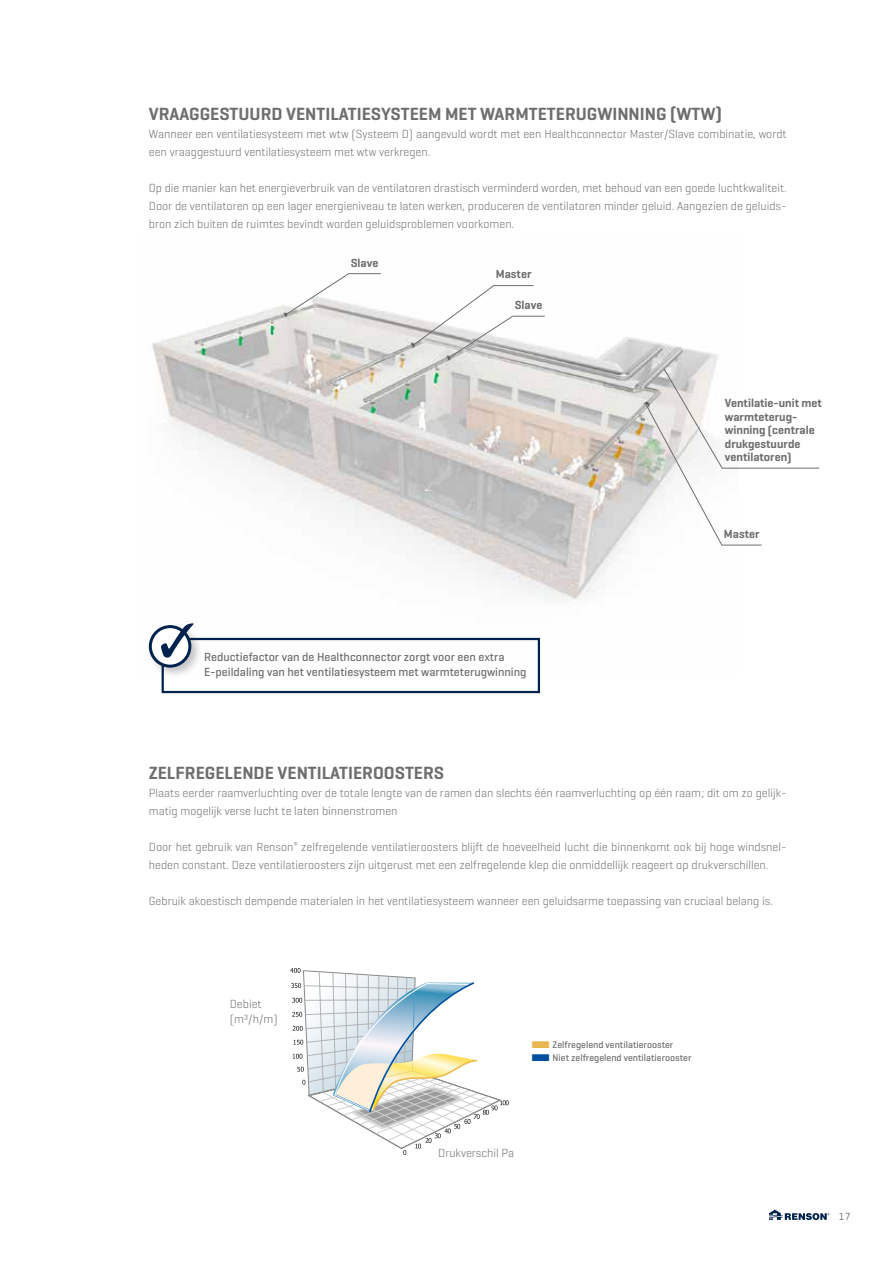
<style>
.page{position:relative;width:893px;height:1263px;background:#fff}
.page>*{position:absolute;margin:0;border:0;box-sizing:border-box;transform-origin:0 0}
.t1{font:600 18px "Geogrotesque";color:#6e6e6e}
.t2{font:300 12px/18px "Geogrotesque";color:#6e6e6e}
.t3{font:500 12px/15px "Geogrotesque";color:#6e6e6e}
.t4{font:600 12px/13.5px "Geogrotesque";color:#6e6e6e}
.t5{font:10.5px "Geogrotesque";color:#6e6e6e}
.t6{font:500 9.75px "Geogrotesque";color:#6e6e6e}
.s1{color:#e8b752}
.s2{color:#004e9e}
</style>
<div class="page">
<svg style="left:769px;top:1209px;width:60px;height:11px"></svg>
<svg style="left:290px;top:968px;width:219px;height:187px"></svg>
<img style="left:152px;top:304px;width:566px;height:369px">
<svg style="left:412px;top:285px;width:134px;height:74px"></svg>
<svg style="left:644px;top:368px;width:176px;height:178px"></svg>
<svg style="left:284px;top:273px;width:98px;height:44px"></svg>
<div style="left:162px;top:638px;width:378px;height:55px;border:2px solid #00234d"></div>
<div style="left:146px;top:623px;width:57px;height:56px;background:#181716;opacity:.25"></div>
<svg style="left:150px;top:627px;width:40px;height:39px"></svg>
<div style="left:149px;top:625px;width:42px;height:43px;border:3px solid #00234d;border-radius:50%"></div>
<svg style="left:161px;top:623px;width:33px;height:35px"></svg>
<h1 class="t1" style="left:149px;top:102px;width:575px">VRAAGGESTUURD VENTILATIESYSTEEM MET WARMTETERUGWINNING (WTW)</h1>
<p class="t2" style="left:149px;top:124px;width:639px">Wanneer een ventilatiesysteem met wtw (Systeem D) aangevuld wordt met een Healthconnector Master/Slave combinatie, wordt een vraaggestuurd ventilatiesysteem met wtw verkregen.</p>
<p class="t2" style="left:149px;top:178px;width:639px;text-align:justify">Op die manier kan het energieverbruik van de ventilatoren drastisch verminderd worden, met behoud van een goede luchtkwaliteit.<br>Door de ventilatoren op een lager energieniveau te laten werken, produceren de ventilatoren minder geluid. Aangezien de geluids&shy;bron zich buiten de ruimtes bevindt worden geluidsproblemen voorkomen.</p>
<p class="t4" style="left:351px;top:256px;width:29px">Slave</p>
<p class="t4" style="left:496px;top:267px;width:37px">Master</p>
<p class="t4" style="left:515px;top:298px;width:29px">Slave</p>
<p class="t4" style="left:725px;top:396px;width:99px">Ventilatie-unit met warmteterug&shy;winning (centrale drukgestuurde ventilatoren)</p>
<p class="t4" style="left:724px;top:527px;width:37px">Master</p>
<p class="t3" style="left:204px;top:649px;width:324px">Reductiefactor van de Healthconnector zorgt voor een extra<br>E-peildaling van het ventilatiesysteem met warmteterugwinning</p>
<h1 class="t1" style="left:149px;top:762px;width:297px">ZELFREGELENDE VENTILATIEROOSTERS</h1>
<p class="t2" style="left:149px;top:783px;width:639px">Plaats eerder raamverluchting over de totale lengte van de ramen dan slechts één raamverluchting op één raam; dit om zo gelijk&shy;matig mogelijk verse lucht te laten binnenstromen</p>
<p class="t2" style="left:149px;top:837px;width:639px">Door het gebruik van Renson<sup>®</sup> zelfregelende ventilatieroosters blijft de hoeveelheid lucht die binnenkomt ook bij hoge windsnel&shy;heden constant. Deze ventilatieroosters zijn uitgerust met een zelfregelende klep die onmiddellijk reageert op drukverschillen.</p>
<p class="t2" style="left:149px;top:891px;width:626px">Gebruik akoestisch dempende materialen in het ventilatiesysteem wanneer een geluidsarme toepassing van cruciaal belang is.</p>
<p class="t2" style="left:230px;top:996px;width:49px;line-height:15px">Debiet (m³/h/m)</p>
<p class="t6" style="left:531px;top:1039px;width:144px"><span class="s1">■</span> Zelfregelend ventilatierooster</p>
<p class="t6" style="left:531px;top:1052px;width:162px"><span class="s2">■</span> Niet zelfregelend ventilatierooster</p>
<p class="t2" style="left:438px;top:1143px;width:78px">Drukverschil Pa</p>
<p class="t5" style="left:839px;top:1210px;width:13px">17</p>
</div>
